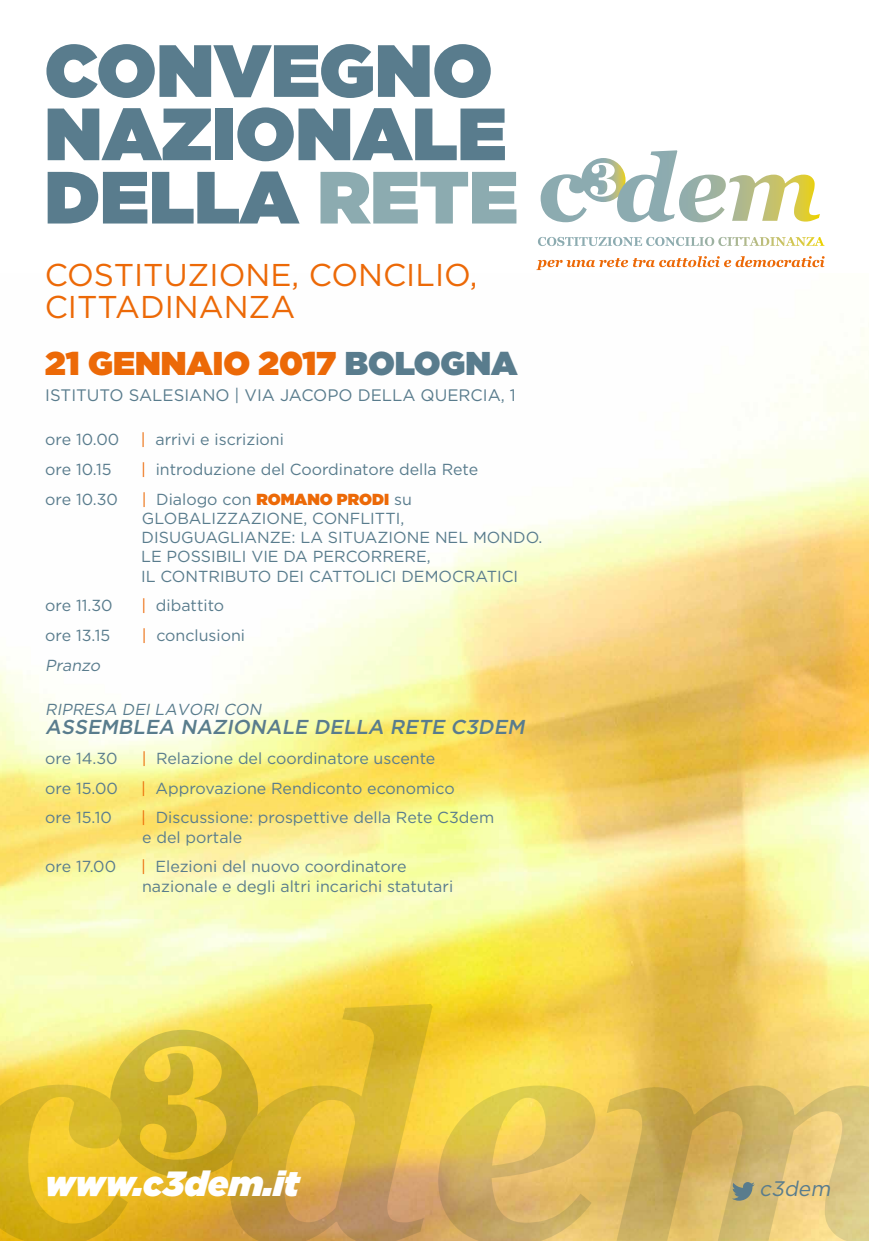
<style>
.page{position:relative;width:869px;height:1241px;background:#fff}
.page>*{position:absolute;margin:0;border:0;box-sizing:border-box;transform-origin:0 0}
.t1{font:900 73.76px/63.3px "Gotham";color:#597c8d}
.t2{font:italic 900 35px "Gotham";color:#fff}
.t3{font:900 32.99px "Gotham";color:#ec6907}
.t4{font:31.5px/32.4px "Gotham";color:#ec6907}
.t5{font:italic 21px "Gotham";color:#597c8d}
.t6{font:italic 500 20.12px "Gotham";color:#597c8d}
.t7{font:16.62px "Gotham";color:#597c8d}
.t8{font:16.01px/19.2px "Gotham";color:#597c8d}
.t9{font:italic 16.01px "Gotham";color:#597c8d}
.t10{font:italic 15.92px "Gotham";color:#597c8d}
.s1{color:#8cabb0}
.s2{color:#597c8d}
.s3{color:#ec6907}
.s4{font-weight:900;color:#ec6907}
</style>
<div class="page">
<img style="left:0;top:328px;width:868px;height:675px">
<svg style="left:0;top:1003px;width:868px;height:237px;background:#e1be4d"></svg>
<svg style="left:540px;top:150px;width:254px;height:72px"></svg>
<svg style="left:654px;top:237px;width:72px;height:9px"></svg>
<svg style="left:536px;top:256px;width:288px;height:14px"></svg>
<svg style="left:731px;top:1181px;width:23px;height:19px"></svg>
<h1 class="t1" style="left:45px;top:38px;width:474px">CONVEGNO<br>NAZIONALE<br>DELLA <span class="s1">RETE</span></h1>
<h3 class="t4" style="left:45px;top:258px;width:434px">COSTITUZIONE, CONCILIO,<br>CITTADINANZA</h3>
<h3 class="t3" style="left:45px;top:340px;width:473px">21 GENNAIO 2017 <span class="s2">BOLOGNA</span></h3>
<p class="t7" style="left:45px;top:384px;width:472px">ISTITUTO SALESIANO | VIA JACOPO DELLA QUERCIA, 1</p>
<p class="t8" style="left:45px;top:429px;width:75px">ore 10.00</p>
<p class="t8" style="left:141px;top:429px;width:144px"><span class="s3">|</span> arrivi e iscrizioni</p>
<p class="t8" style="left:45px;top:459px;width:68px">ore 10.15</p>
<p class="t8" style="left:141px;top:459px;width:338px"><span class="s3">|</span> introduzione del Coordinatore della Rete</p>
<p class="t8" style="left:45px;top:489px;width:74px">ore 10.30</p>
<p class="t8" style="left:141px;top:489px;width:403px"><span class="s3">|</span> Dialogo con <span class="s4">ROMANO PRODI</span> su GLOBALIZZAZIONE, CONFLITTI, DISUGUAGLIANZE: LA SITUAZIONE NEL MONDO.<br>LE POSSIBILI VIE DA PERCORRERE,<br>IL CONTRIBUTO DEI CATTOLICI DEMOCRATICI</p>
<p class="t8" style="left:45px;top:595px;width:69px">ore 11.30</p>
<p class="t8" style="left:141px;top:595px;width:84px"><span class="s3">|</span> dibattito</p>
<p class="t8" style="left:45px;top:625px;width:66px">ore 13.15</p>
<p class="t8" style="left:142px;top:625px;width:105px"><span class="s3">|</span> conclusioni</p>
<p class="t9" style="left:45px;top:655px;width:60px">Pranzo</p>
<p class="t10" style="left:45px;top:698px;width:221px">RIPRESA DEI LAVORI CON</p>
<p class="t6" style="left:45px;top:713px;width:485px">ASSEMBLEA NAZIONALE DELLA RETE C3DEM</p>
<p class="t8" style="left:45px;top:748px;width:74px">ore 14.30</p>
<p class="t8" style="left:142px;top:748px;width:295px"><span class="s3">|</span> Relazione del coordinatore uscente</p>
<p class="t8" style="left:45px;top:777px;width:74px">ore 15.00</p>
<p class="t8" style="left:141px;top:777px;width:315px"><span class="s3">|</span> Approvazione Rendiconto economico</p>
<p class="t8" style="left:45px;top:807px;width:68px">ore 15.10</p>
<p class="t8" style="left:141px;top:807px;width:354px"><span class="s3">|</span> Discussione: prospettive della Rete C3dem e del portale</p>
<p class="t8" style="left:45px;top:856px;width:72px">ore 17.00</p>
<p class="t8" style="left:141px;top:856px;width:313px"><span class="s3">|</span> Elezioni del nuovo coordinatore nazionale e degli altri incarichi statutari</p>
<h2 class="t2" style="left:45px;top:1158px;width:256px">www.c3dem.it</h2>
<h3 class="t5" style="left:758px;top:1175px;width:77px">c3dem</h3>
</div>
